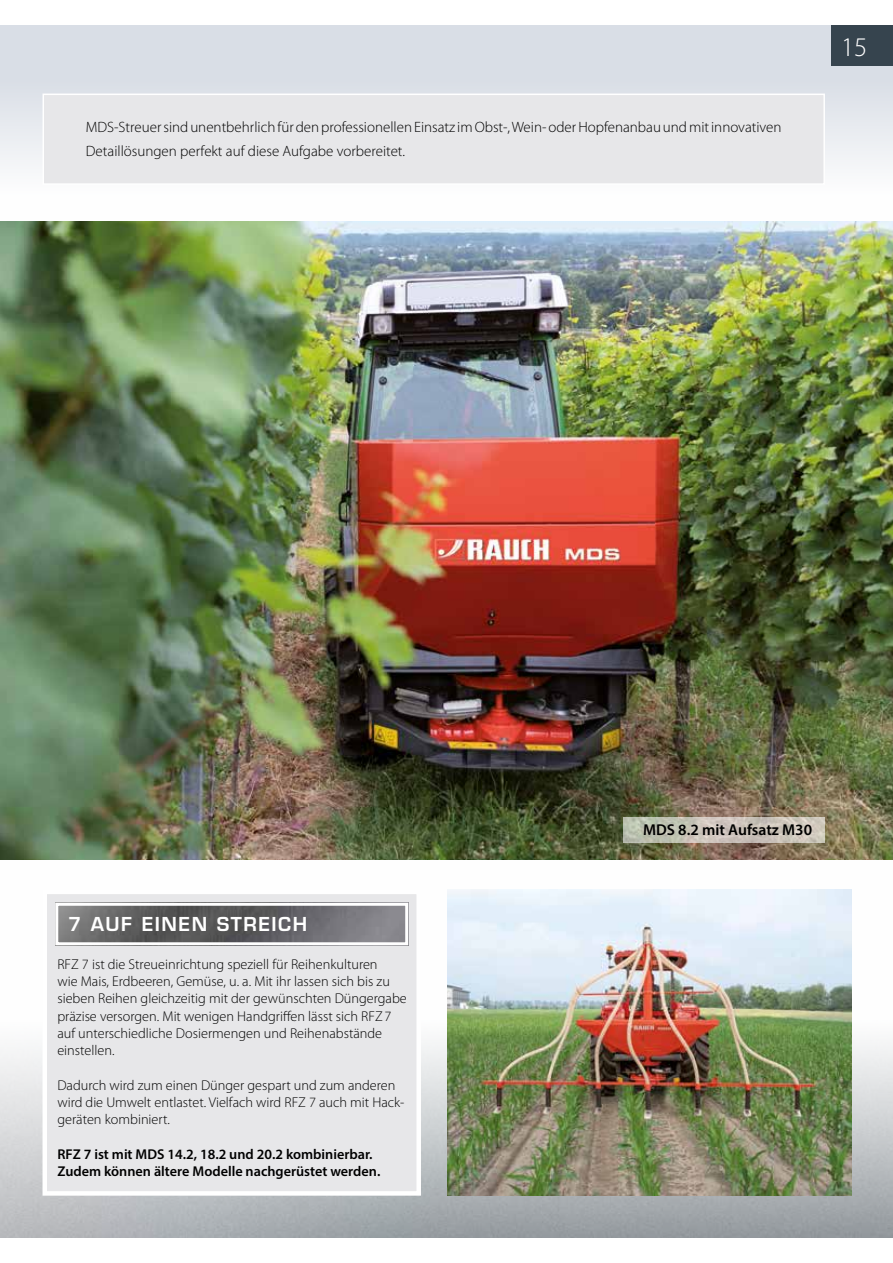
<style>
.page{position:relative;width:893px;height:1263px;background:#fff}
.page>*{position:absolute;margin:0;border:0;box-sizing:border-box;transform-origin:0 0}
.t1{font:300 27px "Myriad Pro";color:#fff}
.t2{font:600 18.75px "Eurostile LT Std";letter-spacing:.08em;color:#fff}
.t3{font:600 15.75px "Myriad Pro";color:#000}
.t4{font:300 15px/24px "Myriad Pro";color:#000}
.t5{font:300 14.25px/17.2px "Myriad Pro";color:#000}
.t6{font:600 14.25px/17.2px "Myriad Pro";color:#000}
</style>
<div class="page">
<svg style="left:0;top:26px;width:893px;height:141px;background:#dbdfe7"></svg>
<img style="left:0;top:859px;width:893px;height:378px">
<img style="left:0;top:221px;width:893px;height:638px">
<svg style="left:623px;top:818px;width:202px;height:25px;background:#c8c3b7"></svg>
<div style="left:831px;top:26px;width:62px;height:40px;background:#36444e"></div>
<div style="left:43px;top:890px;width:378px;height:306px;background:#e7e7e9;border:4px solid #fff"></div>
<img style="left:59px;top:907px;width:345px;height:34px">
<div style="left:55px;top:903px;width:353px;height:42px;border:3px solid #fff"></div>
<div style="left:42px;top:93px;width:784px;height:90px;background:#e7e7e9"></div>
<img style="left:447px;top:890px;width:404px;height:306px">
<p class="t4" style="left:86px;top:115px;width:697px">MDS-Streuer sind unentbehrlich für den professionellen Einsatz im Obst-, Wein- oder Hopfenanbau und mit innovativen<br>Detaillösungen perfekt auf diese Aufgabe vorbereitet.</p>
<h1 class="t1" style="left:841px;top:32px;width:28px">15</h1>
<h2 class="t2" style="left:68px;top:912px;width:241px">7 AUF EINEN STREICH</h2>
<p class="t5" style="left:57px;top:956px;width:351px">RFZ 7 ist die Streueinrichtung speziell für Reihenkulturen<br>wie Mais, Erdbeeren, Gemüse, u. a. Mit ihr lassen sich bis zu sieben Reihen gleichzeitig mit der gewünschten Düngergabe präzise versorgen. Mit wenigen Handgriffen lässt sich RFZ 7 auf unterschiedliche Dosiermengen und Reihenabstände einstellen.</p>
<p class="t5" style="left:57px;top:1076px;width:348px">Dadurch wird zum einen Dünger gespart und zum anderen wird die Umwelt entlastet. Vielfach wird RFZ 7 auch mit Hack&shy;geräten kombiniert.</p>
<p class="t6" style="left:57px;top:1145px;width:324px">RFZ 7 ist mit MDS 14.2, 18.2 und 20.2 kombinierbar.<br>Zudem können ältere Modelle nachgerüstet werden.</p>
<p class="t3" style="left:643px;top:820px;width:171px">MDS 8.2 mit Aufsatz M30</p>
</div>
